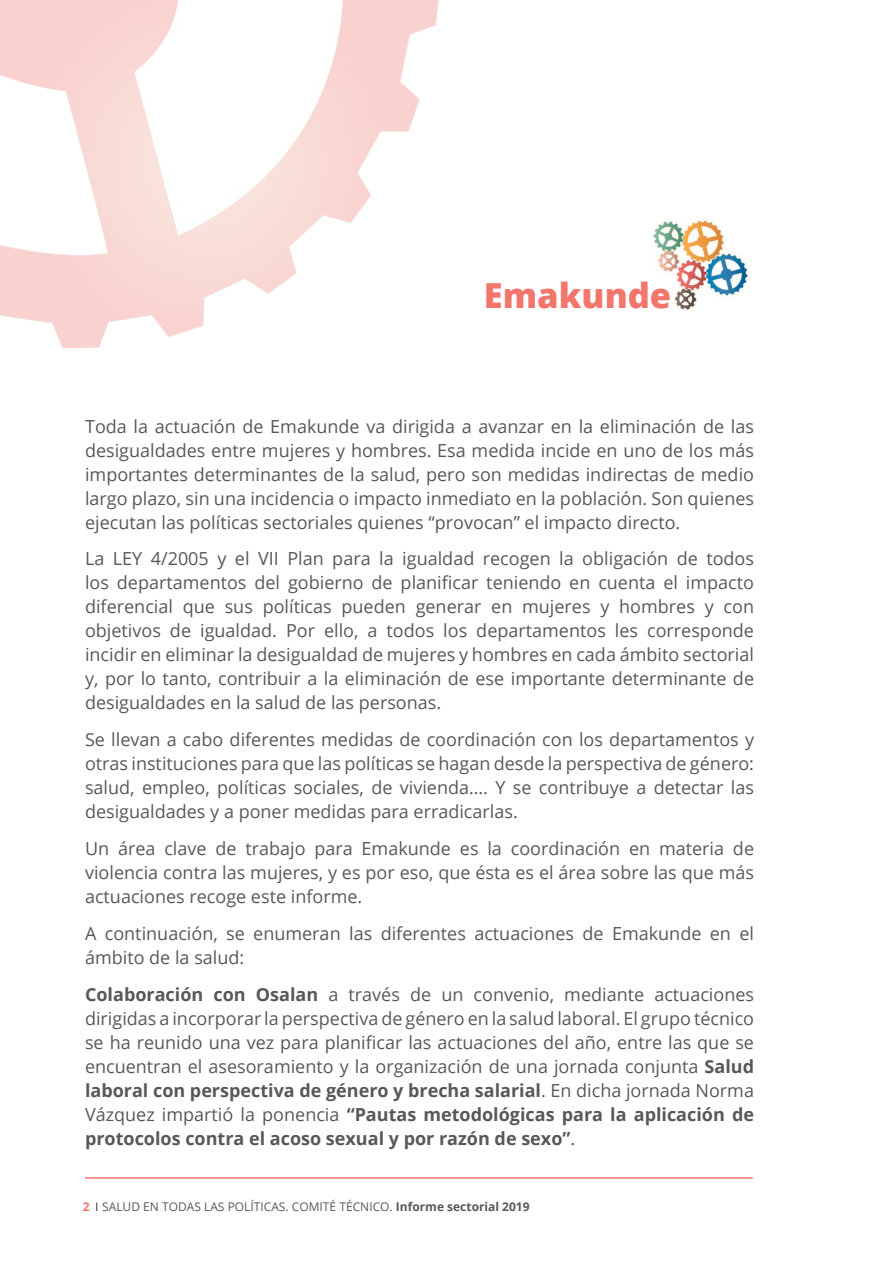
<style>
.page{position:relative;width:893px;height:1263px;background:#fff}
.page>*{position:absolute;margin:0;border:0;box-sizing:border-box;transform-origin:0 0}
.t1{font:800 34.5px "Open Sans";color:#f2766c}
.texto{font:18px/24px "Open Sans";color:#57585a;text-align:justify}
.t2{font:12px "Open Sans";color:#57585a}
.s1{font-weight:700}
.s2{font-weight:700;color:#f2766c}
</style>
<div class="page">
<hr style="left:85px;top:1177px;width:668px;height:2px;background:#f2766c">
<img style="left:652px;top:220px;width:96px;height:90px">
<img style="left:0;top:0;width:438px;height:347px">
<h1 class="t1" style="left:484px;top:269px;width:189px">Emakunde</h1>
<p class="texto" style="left:85px;top:414px;width:671px">Toda la actuación de Emakunde va dirigida a avanzar en la eliminación de las desigualdades entre mujeres y hombres. Esa medida incide en uno de los más importantes determinantes de la salud, pero son medidas indirectas de medio largo plazo, sin una incidencia o impacto inmediato en la población. Son quienes ejecutan las políticas sectoriales quienes “provocan” el impacto directo.</p>
<p class="texto" style="left:85px;top:546px;width:670px">La LEY 4/2005 y el VII Plan para la igualdad recogen la obligación de todos los departamentos del gobierno de planificar teniendo en cuenta el impacto diferencial que sus políticas pueden generar en mujeres y hombres y con objetivos de igualdad. Por ello, a todos los departamentos les corresponde incidir en eliminar la desigualdad de mujeres y hombres en cada ámbito sectorial y, por lo tanto, contribuir a la eliminación de ese importante determinante de desigualdades en la salud de las personas.</p>
<p class="texto" style="left:85px;top:727px;width:671px">Se llevan a cabo diferentes medidas de coordinación con los departamentos y otras instituciones para que las políticas se hagan desde la perspectiva de género: salud, empleo, políticas sociales, de vivienda…. Y se contribuye a detectar las desigualdades y a poner medidas para erradicarlas.</p>
<p class="texto" style="left:85px;top:836px;width:670px">Un área clave de trabajo para Emakunde es la coordinación en materia de violencia contra las mujeres, y es por eso, que ésta es el área sobre las que más actuaciones recoge este informe.</p>
<p class="texto" style="left:85px;top:921px;width:670px">A continuación, se enumeran las diferentes actuaciones de Emakunde en el ámbito de la salud:</p>
<p class="texto" style="left:85px;top:981px;width:671px"><span class="s1">Colaboración con Osalan</span> a través de un convenio, mediante actuaciones dirigidas a incorporar la perspectiva de género en la salud laboral. El grupo técnico se ha reunido una vez para planificar las actuaciones del año, entre las que se encuentran el asesoramiento y la organización de una jornada conjunta <span class="s1">Salud laboral con perspectiva de género y brecha salarial</span>. En dicha jornada Norma Vázquez impartió la ponencia <span class="s1">“Pautas metodológicas para la aplicación de protocolos contra el acoso sexual y por razón de sexo”</span>.</p>
<p class="t2" style="left:83px;top:1199px;width:448px"><span class="s2">2</span> SALUD EN TODAS LAS POLÍTICAS. COMITÉ TÉCNICO. <span class="s1">Informe sectorial 2019</span></p>
</div>
